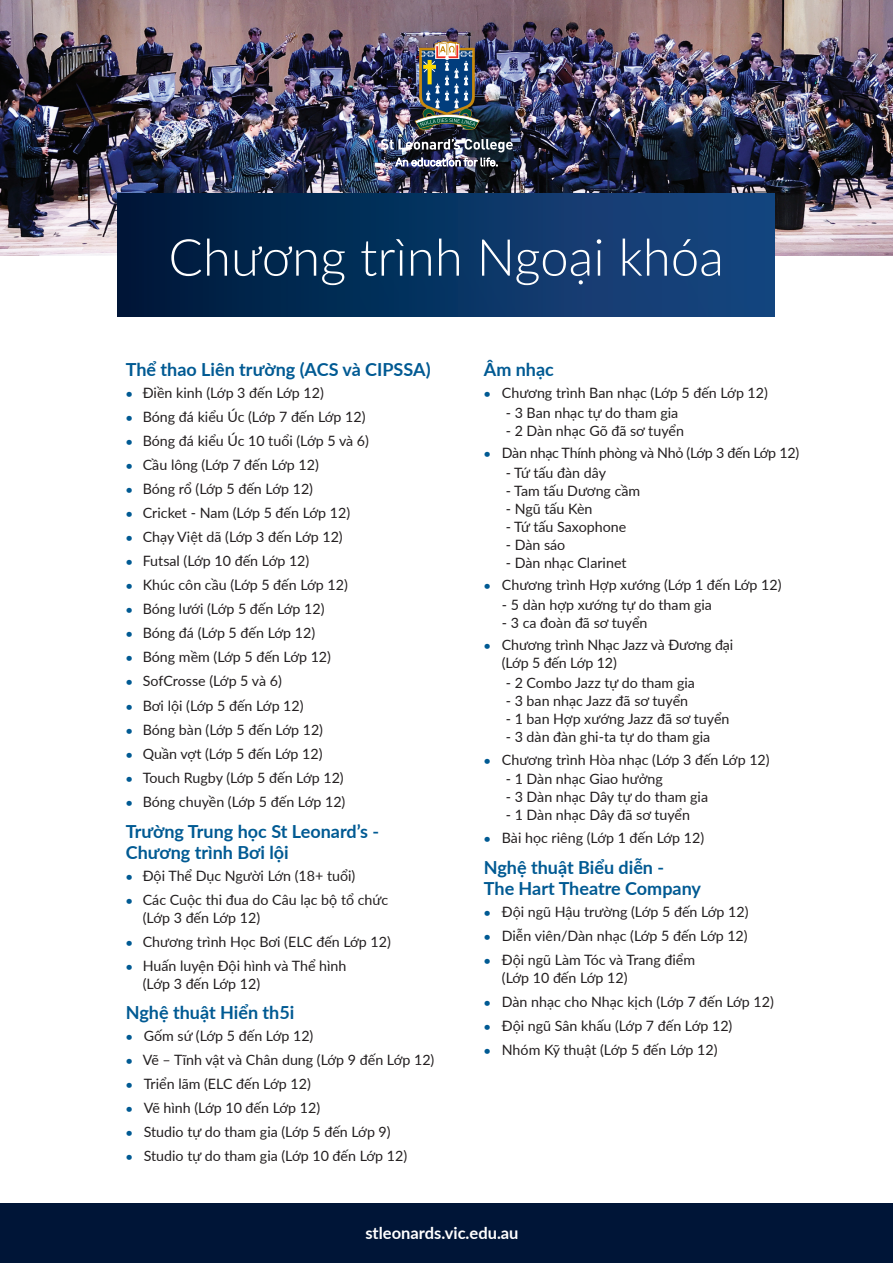
<style>
.page{position:relative;width:893px;height:1263px;background:#fff}
.page>*{position:absolute;margin:0;border:0;box-sizing:border-box;transform-origin:0 0}
.t1{font:300 51px "Lato";color:#fff}
.t2{font:700 18px/21px "Lato";color:#005a93}
.t3{font:700 16.5px "Lato";color:#fff}
.t4{font:14.25px/18px "Lato";color:#231f20}
.t5{font:14.25px "Lato";letter-spacing:-.02em;color:#231f20}
.s1{font-weight:700;font-size:12px;color:#005a93}
</style>
<div class="page">
<img style="left:0;top:0;width:893px;height:255px">
<div style="left:118px;top:193px;width:657px;height:124px;background:linear-gradient(to right,#001a3b,#194985)"></div>
<div style="left:0;top:1203px;width:893px;height:60px;background:#001537"></div>
<svg style="left:381px;top:139px;width:132px;height:13px"></svg>
<img style="left:415px;top:41px;width:65px;height:91px">
<svg style="left:395px;top:158px;width:103px;height:8px"></svg>
<h1 class="t1" style="left:168px;top:222px;width:557px">Chương trình Ngoại khóa</h1>
<p class="t2" style="left:126px;top:358px;width:306px">Thể thao Liên trường (ACS và CIPSSA)</p>
<p class="t4" style="left:126px;top:384px;width:200px"><span class="s1">•</span> Điền kinh (Lớp 3 đến Lớp 12)</p>
<p class="t4" style="left:126px;top:408px;width:241px"><span class="s1">•</span> Bóng đá kiểu Úc (Lớp 7 đến Lớp 12)</p>
<p class="t4" style="left:126px;top:432px;width:245px"><span class="s1">•</span> Bóng đá kiểu Úc 10 tuổi (Lớp 5 và 6)</p>
<p class="t4" style="left:126px;top:456px;width:195px"><span class="s1">•</span> Cầu lông (Lớp 7 đến Lớp 12)</p>
<p class="t4" style="left:126px;top:480px;width:189px"><span class="s1">•</span> Bóng rổ (Lớp 5 đến Lớp 12)</p>
<p class="t4" style="left:126px;top:504px;width:226px"><span class="s1">•</span> Cricket - Nam (Lớp 5 đến Lớp 12)</p>
<p class="t4" style="left:126px;top:528px;width:218px"><span class="s1">•</span> Chạy Việt dã (Lớp 3 đến Lớp 12)</p>
<p class="t4" style="left:126px;top:552px;width:185px"><span class="s1">•</span> Futsal (Lớp 10 đến Lớp 12)</p>
<p class="t4" style="left:126px;top:576px;width:224px"><span class="s1">•</span> Khúc côn cầu (Lớp 5 đến Lớp 12)</p>
<p class="t4" style="left:126px;top:600px;width:200px"><span class="s1">•</span> Bóng lưới (Lớp 5 đến Lớp 12)</p>
<p class="t4" style="left:126px;top:624px;width:191px"><span class="s1">•</span> Bóng đá (Lớp 5 đến Lớp 12)</p>
<p class="t4" style="left:126px;top:648px;width:207px"><span class="s1">•</span> Bóng mềm (Lớp 5 đến Lớp 12)</p>
<p class="t4" style="left:126px;top:672px;width:158px"><span class="s1">•</span> SofCrosse (Lớp 5 và 6)</p>
<p class="t4" style="left:126px;top:696px;width:179px"><span class="s1">•</span> Bơi lội (Lớp 5 đến Lớp 12)</p>
<p class="t4" style="left:126px;top:720px;width:199px"><span class="s1">•</span> Bóng bàn (Lớp 5 đến Lớp 12)</p>
<p class="t4" style="left:126px;top:744px;width:198px"><span class="s1">•</span> Quần vợt (Lớp 5 đến Lớp 12)</p>
<p class="t4" style="left:126px;top:768px;width:219px"><span class="s1">•</span> Touch Rugby (Lớp 5 đến Lớp 12)</p>
<p class="t4" style="left:126px;top:792px;width:221px"><span class="s1">•</span> Bóng chuyền (Lớp 5 đến Lớp 12)</p>
<p class="t2" style="left:126px;top:820px;width:255px">Trường Trung học St Leonard’s -<br>Chương trình Bơi lội</p>
<p class="t4" style="left:126px;top:866px;width:231px"><span class="s1">•</span> Đội Thể Dục Người Lớn (18+ tuổi)</p>
<p class="t4" style="left:143px;top:890px;width:247px;text-indent:-17px"><span class="s1">•</span> Các Cuộc thi đua do Câu lạc bộ tổ chức (Lớp 3 đến Lớp 12)</p>
<p class="t4" style="left:126px;top:932px;width:267px"><span class="s1">•</span> Chương trình Học Bơi (ELC đến Lớp 12)</p>
<p class="t4" style="left:143px;top:956px;width:205px;text-indent:-17px"><span class="s1">•</span> Huấn luyện Đội hình và Thể hình (Lớp 3 đến Lớp 12)</p>
<p class="t2" style="left:126px;top:1001px;width:170px">Nghệ thuật Hiển th5i</p>
<p class="t4" style="left:126px;top:1026px;width:189px"><span class="s1">•</span> Gốm sứ (Lớp 5 đến Lớp 12)</p>
<p class="t4" style="left:126px;top:1050px;width:310px"><span class="s1">•</span> Vẽ – Tĩnh vật và Chân dung (Lớp 9 đến Lớp 12)</p>
<p class="t4" style="left:126px;top:1074px;width:187px"><span class="s1">•</span> Triển lãm (ELC đến Lớp 12)</p>
<p class="t4" style="left:126px;top:1098px;width:196px"><span class="s1">•</span> Vẽ hình (Lớp 10 đến Lớp 12)</p>
<p class="t4" style="left:126px;top:1122px;width:266px"><span class="s1">•</span> Studio tự do tham gia (Lớp 5 đến Lớp 9)</p>
<p class="t4" style="left:126px;top:1146px;width:283px"><span class="s1">•</span> Studio tự do tham gia (Lớp 10 đến Lớp 12)</p>
<p class="t2" style="left:484px;top:358px;width:72px">Âm nhạc</p>
<p class="t4" style="left:484px;top:384px;width:286px"><span class="s1">•</span> Chương trình Ban nhạc (Lớp 5 đến Lớp 12)</p>
<p class="t4" style="left:506px;top:403px;width:174px">- 3 Ban nhạc tự do tham gia</p>
<p class="t4" style="left:506px;top:421px;width:180px">- 2 Dàn nhạc Gõ đã sơ tuyển</p>
<p class="t5" style="left:484px;top:443px;width:317px"><span class="s1">•</span> Dàn nhạc Thính phòng và Nhỏ (Lớp 3 đến Lớp 12)</p>
<p class="t4" style="left:506px;top:463px;width:102px">- Tứ tấu đàn dây</p>
<p class="t4" style="left:506px;top:481px;width:136px">- Tam tấu Dương cầm</p>
<p class="t4" style="left:506px;top:499px;width:88px">- Ngũ tấu Kèn</p>
<p class="t4" style="left:506px;top:517px;width:122px">- Tứ tấu Saxophone</p>
<p class="t4" style="left:506px;top:535px;width:61px">- Dàn sáo</p>
<p class="t4" style="left:506px;top:553px;width:122px">- Dàn nhạc Clarinet</p>
<p class="t4" style="left:484px;top:576px;width:299px"><span class="s1">•</span> Chương trình Hợp xướng (Lớp 1 đến Lớp 12)</p>
<p class="t4" style="left:502px;top:595px;width:212px">- 5 dàn hợp xướng tự do tham gia</p>
<p class="t4" style="left:502px;top:613px;width:147px">- 3 ca đoàn đã sơ tuyển</p>
<p class="t4" style="left:502px;top:636px;width:233px;text-indent:-18px"><span class="s1">•</span> Chương trình Nhạc Jazz và Đương đại (Lớp 5 đến Lớp 12)</p>
<p class="t4" style="left:506px;top:673px;width:191px">- 2 Combo Jazz tự do tham gia</p>
<p class="t4" style="left:506px;top:691px;width:184px">- 3 ban nhạc Jazz đã sơ tuyển</p>
<p class="t4" style="left:506px;top:709px;width:225px">- 1 ban Hợp xướng Jazz đã sơ tuyển</p>
<p class="t4" style="left:506px;top:727px;width:206px">- 3 dàn đàn ghi-ta tự do tham gia</p>
<p class="t4" style="left:484px;top:750px;width:287px"><span class="s1">•</span> Chương trình Hòa nhạc (Lớp 3 đến Lớp 12)</p>
<p class="t4" style="left:506px;top:769px;width:159px">- 1 Dàn nhạc Giao hưởng</p>
<p class="t4" style="left:506px;top:787px;width:204px">- 3 Dàn nhạc Dây tự do tham gia</p>
<p class="t4" style="left:506px;top:805px;width:186px">- 1 Dàn nhạc Dây đã sơ tuyển</p>
<p class="t4" style="left:484px;top:828px;width:222px"><span class="s1">•</span> Bài học riêng (Lớp 1 đến Lớp 12)</p>
<p class="t2" style="left:484px;top:856px;width:219px">Nghệ thuật Biểu diễn -<br>The Hart Theatre Company</p>
<p class="t4" style="left:484px;top:902px;width:266px"><span class="s1">•</span> Đội ngũ Hậu trường (Lớp 5 đến Lớp 12)</p>
<p class="t4" style="left:484px;top:926px;width:265px"><span class="s1">•</span> Diễn viên/Dàn nhạc (Lớp 5 đến Lớp 12)</p>
<p class="t4" style="left:502px;top:950px;width:195px;text-indent:-18px"><span class="s1">•</span> Đội ngũ Làm Tóc và Trang điểm (Lớp 10 đến Lớp 12)</p>
<p class="t4" style="left:484px;top:992px;width:291px"><span class="s1">•</span> Dàn nhạc cho Nhạc kịch (Lớp 7 đến Lớp 12)</p>
<p class="t4" style="left:484px;top:1016px;width:250px"><span class="s1">•</span> Đội ngũ Sân khấu (Lớp 7 đến Lớp 12)</p>
<p class="t4" style="left:484px;top:1040px;width:235px"><span class="s1">•</span> Nhóm Kỹ thuật (Lớp 5 đến Lớp 12)</p>
<p class="t3" style="left:365px;top:1221px;width:155px">stleonards.vic.edu.au</p>
</div>
